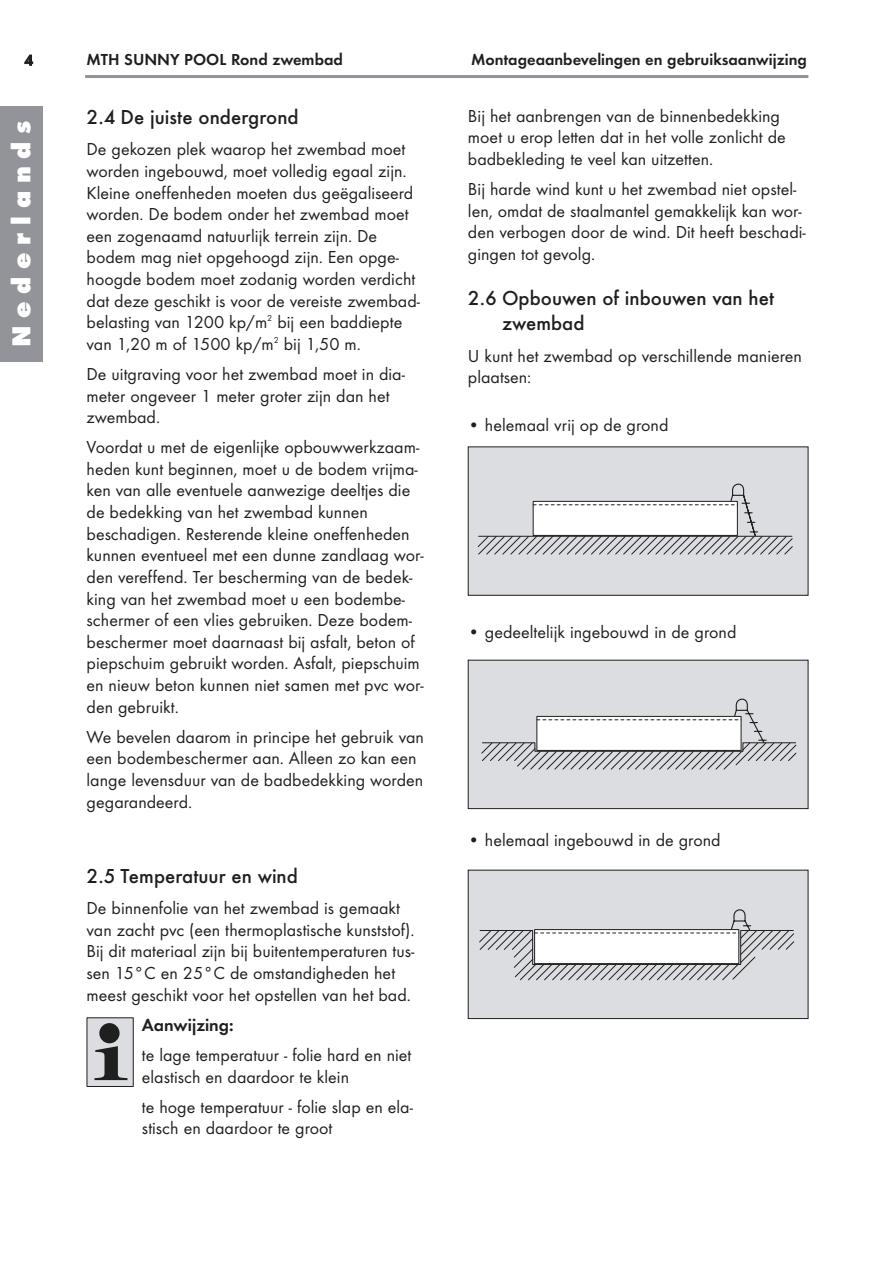
<style>
.page{position:relative;width:893px;height:1262px;background:#fff}
.page>*{position:absolute;margin:0;border:0;box-sizing:border-box;transform-origin:0 0}
.t1{font:800 27px "Function";letter-spacing:.285em;color:#fff}
.t2{font:500 21px/25.2px "Function";color:#201f20}
.t3{font:18px/21.6px "Function";color:#201f20}
.t4{font:700 18px "Function";color:#201f20}
.t5{font:700 16.5px "Function";color:#201f20}
.t6{font:700 15px "Function";color:#201f20}
</style>
<div class="page">
<div style="left:0;top:106px;width:43px;height:255px;background:#92949a"></div>
<hr style="left:85px;top:75px;width:723px;height:3px;background:#92949a">
<div style="left:87px;top:1017px;width:47px;height:69px;background:#dcdde1;border:1px solid #201f20"></div>
<svg style="left:94px;top:1046px;width:33px;height:34px"></svg>
<div style="left:99px;top:1023px;width:21px;height:20px;background:#201f20;border-radius:50%"></div>
<div style="left:468px;top:447px;width:339px;height:148px;background:#dcdde1"></div>
<svg style="left:477px;top:483px;width:315px;height:71px"></svg>
<div style="left:468px;top:660px;width:339px;height:148px;background:#dcdde1"></div>
<svg style="left:481px;top:698px;width:315px;height:71px"></svg>
<div style="left:468px;top:660px;width:340px;height:149px;border:1px solid #201f20"></div>
<div style="left:468px;top:870px;width:339px;height:148px;background:#dcdde1"></div>
<svg style="left:479px;top:909px;width:315px;height:71px"></svg>
<p class="t6" style="left:24px;top:54px;width:10px">4</p>
<p class="t5" style="left:471px;top:52px;width:337px">Montageaanbevelingen en gebruiksaanwijzing</p>
<p class="t5" style="left:87px;top:52px;width:258px">MTH SUNNY POOL Rond zwembad</p>
<h1 class="t1" style="left:11px;top:347px;width:228px;rotate:-90deg">Nederlands</h1>
<p class="t2" style="left:87px;top:106px;width:214px">2.4 De juiste ondergrond</p>
<p class="t3" style="left:87px;top:140px;width:335px">De gekozen plek waarop het zwembad moet worden ingebouwd, moet volledig egaal zijn.<br>Kleine oneffenheden moeten dus geëgaliseerd worden. De bodem onder het zwembad moet een zogenaamd natuurlijk terrein zijn. De bodem mag niet opgehoogd zijn. Een opge&shy;hoogde bodem moet zodanig worden verdicht dat deze geschikt is voor de vereiste zwembad&shy;belasting van 1200 kp/m<sup>2</sup> bij een baddiepte van 1,20 m of 1500 kp/m<sup>2</sup> bij 1,50 m.</p>
<p class="t3" style="left:87px;top:365px;width:320px">De uitgraving voor het zwembad moet in dia&shy;meter ongeveer 1 meter groter zijn dan het zwembad.</p>
<p class="t3" style="left:87px;top:438px;width:338px">Voordat u met de eigenlijke opbouwwerkzaam&shy;heden kunt beginnen, moet u de bodem vrijma&shy;ken van alle eventuele aanwezige deeltjes die de bedekking van het zwembad kunnen beschadigen. Resterende kleine oneffenheden kunnen eventueel met een dunne zandlaag wor&shy;den vereffend. Ter bescherming van de bedek&shy;king van het zwembad moet u een bodembe&shy;schermer of een vlies gebruiken. Deze bodem&shy;beschermer moet daarnaast bij asfalt, beton of piepschuim gebruikt worden. Asfalt, piepschuim en nieuw beton kunnen niet samen met pvc wor&shy;den gebruikt.</p>
<p class="t3" style="left:87px;top:727px;width:339px">We bevelen daarom in principe het gebruik van een bodembeschermer aan. Alleen zo kan een lange levensduur van de badbedekking worden gegarandeerd.</p>
<p class="t2" style="left:87px;top:865px;width:213px">2.5 Temperatuur en wind</p>
<p class="t3" style="left:87px;top:899px;width:329px">De binnenfolie van het zwembad is gemaakt van zacht pvc (een thermoplastische kunststof).<br>Bij dit materiaal zijn bij buitentemperaturen tus&shy;sen 15°C en 25°C de omstandigheden het meest geschikt voor het opstellen van het bad.</p>
<p class="t4" style="left:142px;top:1016px;width:93px">Aanwijzing:</p>
<p class="t3" style="left:142px;top:1045px;width:271px">te lage temperatuur - folie hard en niet elastisch en daardoor te klein</p>
<p class="t3" style="left:142px;top:1097px;width:272px">te hoge temperatuur - folie slap en ela&shy;stisch en daardoor te groot</p>
<p class="t3" style="left:468px;top:106px;width:319px">Bij het aanbrengen van de binnenbedekking moet u erop letten dat in het volle zonlicht de badbekleding te veel kan uitzetten.</p>
<p class="t3" style="left:468px;top:180px;width:339px">Bij harde wind kunt u het zwembad niet opstel&shy;len, omdat de staalmantel gemakkelijk kan wor&shy;den verbogen door de wind. Dit heeft beschadi&shy;gingen tot gevolg.</p>
<p class="t2" style="left:502px;top:287px;width:274px;text-indent:-34px">2.6 Opbouwen of inbouwen van het zwembad</p>
<p class="t3" style="left:468px;top:346px;width:335px">U kunt het zwembad op verschillende manieren plaatsen:</p>
<p class="t3" style="left:468px;top:415px;width:202px">• helemaal vrij op de grond</p>
<p class="t3" style="left:468px;top:622px;width:270px">• gedeeltelijk ingebouwd in de grond</p>
<p class="t3" style="left:468px;top:831px;width:254px">• helemaal ingebouwd in de grond</p>
</div>
